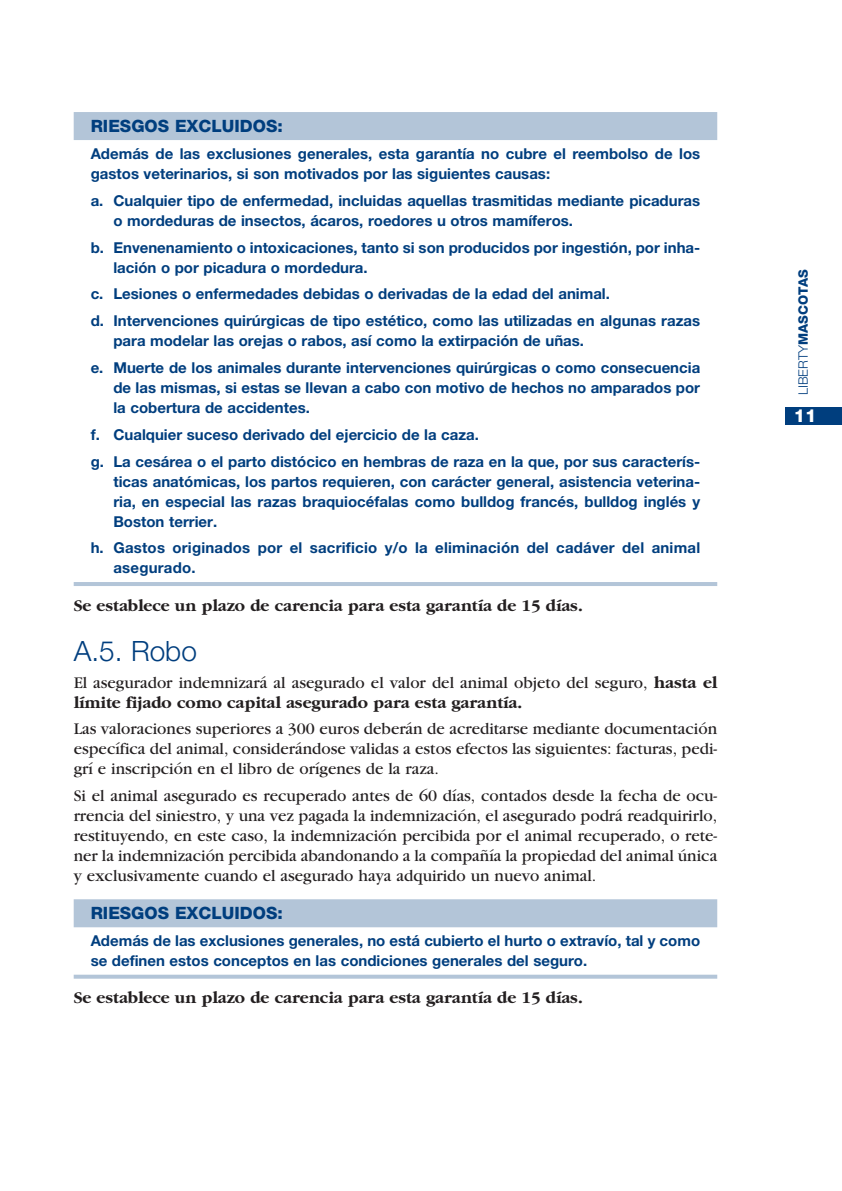
<style>
.page{position:relative;width:842px;height:1191px;background:#fff}
.page>*{position:absolute;margin:0;border:0;box-sizing:border-box;transform-origin:0 0}
.t1{font:300 28px "Helvetica Neue";color:#003e7e}
.t2{font:800 18px "Helvetica Neue";color:#fff}
.t3{font:17px/20px "Garamond";color:#231f20;text-align:justify}
.t4{font:700 17px "Garamond";color:#231f20}
.t5{font:800 17px "Helvetica Neue";color:#003e7e}
.t6{font:700 15px/20px "Helvetica Neue";color:#003e7e}
.t7{font:800 13px "Helvetica Neue";color:#003e7e}
.s1{font-weight:700}
.s2{font-weight:300}
</style>
<div class="page">
<div style="left:785px;top:407px;width:57px;height:17px;background:#003e7e"></div>
<div style="left:74px;top:112px;width:643px;height:28px;background:#b3c5d8"></div>
<hr style="left:74px;top:582px;width:643px;height:4px;background:#b3c5d8">
<div style="left:74px;top:899px;width:643px;height:28px;background:#b3c5d8"></div>
<svg style="left:74px;top:974px;width:643px;height:4px;background:#c0cfde"></svg>
<p class="t5" style="left:91px;top:116px;width:193px">RIESGOS EXCLUIDOS:</p>
<p class="t6" style="left:91px;top:143px;width:611px">Además de las exclusiones generales, esta garantía no cubre el reembolso de los gastos veterinarios, si son motivados por las siguientes causas:</p>
<p class="t6" style="left:113px;top:190px;width:588px;text-indent:-23px">a. Cualquier tipo de enfermedad, incluidas aquellas trasmitidas mediante picaduras o mordeduras de insectos, ácaros, roedores u otros mamíferos.</p>
<p class="t6" style="left:113px;top:237px;width:588px;text-indent:-23px">b. Envenenamiento o intoxicaciones, tanto si son producidos por ingestión, por inha&shy;lación o por picadura o mordedura.</p>
<p class="t6" style="left:91px;top:280px;width:611px;line-height:26.8px">c. Lesiones o enfermedades debidas o derivadas de la edad del animal.<br>d. Intervenciones quirúrgicas de tipo estético, como las utilizadas en algunas razas</p>
<p class="t6" style="left:91px;top:327px;width:611px;line-height:26.8px;text-indent:23px">para modelar las orejas o rabos, así como la extirpación de uñas.<br>e. Muerte de los animales durante intervenciones quirúrgicas o como consecuencia</p>
<p class="t6" style="left:113px;top:377px;width:588px">de las mismas, si estas se llevan a cabo con motivo de hechos no amparados por la cobertura de accidentes.</p>
<p class="t6" style="left:91px;top:421px;width:611px;line-height:26.8px">f. Cualquier suceso derivado del ejercicio de la caza.<br>g. La cesárea o el parto distócico en hembras de raza en la que, por sus caracterís-</p>
<p class="t6" style="left:113px;top:471px;width:588px;text-align:justify">ticas anatómicas, los partos requieren, con carácter general, asistencia veterina&shy;ria, en especial las razas braquiocéfalas como bulldog francés, bulldog inglés y Boston terrier.</p>
<p class="t6" style="left:113px;top:538px;width:588px;text-indent:-23px">h. Gastos originados por el sacrificio y/o la eliminación del cadáver del animal asegurado.</p>
<p class="t4" style="left:74px;top:596px;width:511px">Se establece un plazo de carencia para esta garantía de 15 días.</p>
<h1 class="t1" style="left:74px;top:633px;width:125px">A.5. Robo</h1>
<p class="t3" style="left:74px;top:672px;width:645px">El asegurador indemnizará al asegurado el valor del animal objeto del seguro, <span class="s1">hasta el límite fijado como capital asegurado para esta garantía.</span></p>
<p class="t3" style="left:74px;top:719px;width:645px">Las valoraciones superiores a 300 euros deberán de acreditarse mediante documentación específica del animal, considerándose validas a estos efectos las siguientes: facturas, pedi&shy;grí e inscripción en el libro de orígenes de la raza.</p>
<p class="t3" style="left:74px;top:786px;width:645px">Si el animal asegurado es recuperado antes de 60 días, contados desde la fecha de ocu&shy;rrencia del siniestro, y una vez pagada la indemnización, el asegurado podrá readquirirlo, restituyendo, en este caso, la indemnización percibida por el animal recuperado, o rete&shy;ner la indemnización percibida abandonando a la compañía la propiedad del animal única y exclusivamente cuando el asegurado haya adquirido un nuevo animal.</p>
<p class="t5" style="left:91px;top:903px;width:193px">RIESGOS EXCLUIDOS:</p>
<p class="t6" style="left:91px;top:930px;width:611px">Además de las exclusiones generales, no está cubierto el hurto o extravío, tal y como se definen estos conceptos en las condiciones generales del seguro.</p>
<p class="t4" style="left:74px;top:988px;width:511px">Se establece un plazo de carencia para esta garantía de 15 días.</p>
<p class="t7" style="left:795px;top:395px;width:128px;rotate:-90deg"><span class="s2">LIBERTY</span>MASCOTAS</p>
<p class="t2" style="left:794px;top:405px;width:24px">11</p>
</div>
